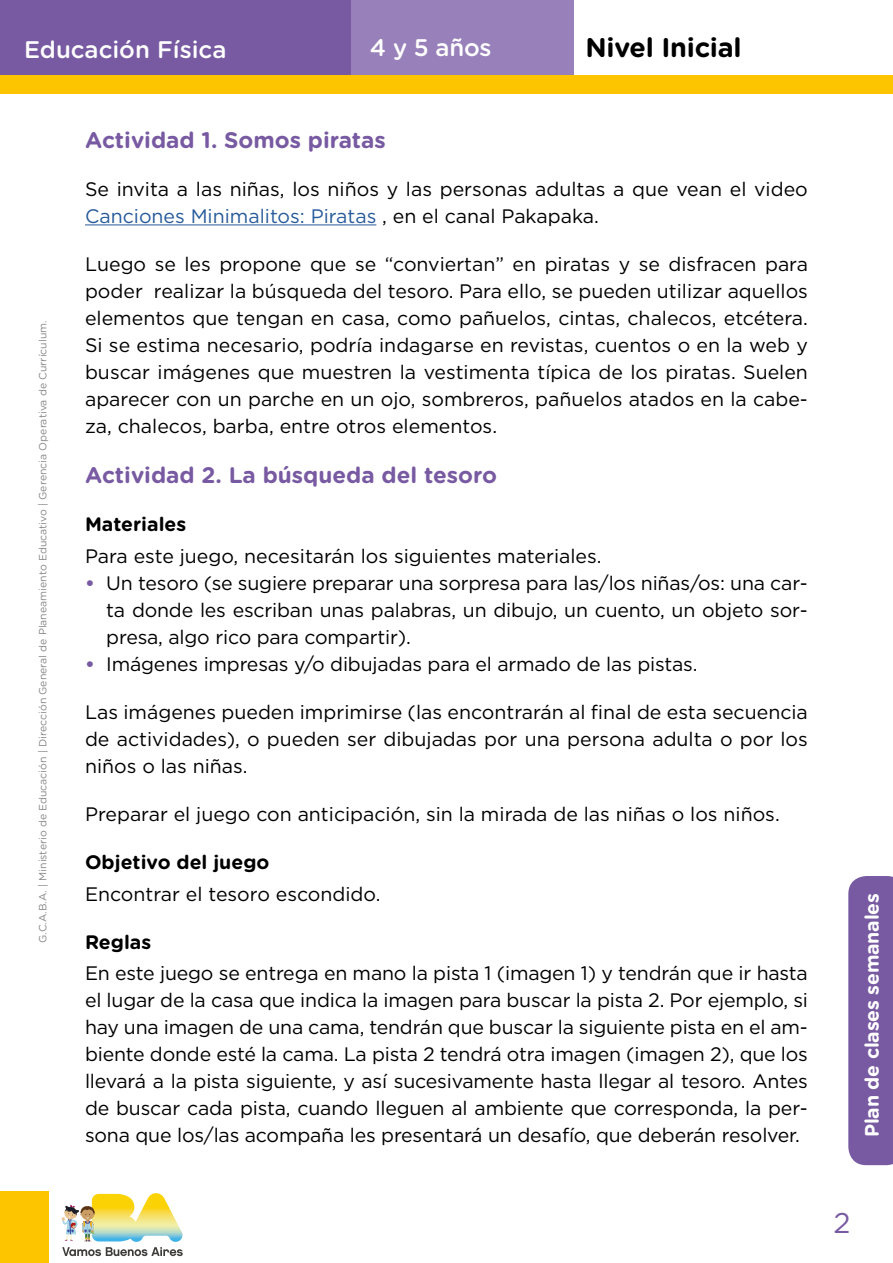
<style>
.page{position:relative;width:893px;height:1263px;background:#fff}
.page>*{position:absolute;margin:0;border:0;box-sizing:border-box;transform-origin:0 0}
.t1{font:28.5px "Gotham Rounded";color:#785aa2}
.t2{font:700 27px "Gotham Rounded";letter-spacing:-.01em;color:#000}
.t3{font:500 24px "Gotham Rounded";color:#fff}
.t4{font:700 22.5px "Gotham Rounded";color:#785aa2}
.t5{font:19.5px/27px "Gotham";color:#000;text-align:justify}
.t6{font:700 19.5px "Gotham Rounded";color:#000}
.t7{font:700 19.5px "Gotham Rounded";letter-spacing:-.01em;color:#fff}
.t8{font:10.5px "Gotham Rounded";color:#878787}
.s1{color:#275b9b}
.s2{font-weight:700;color:#785aa2}
</style>
<div class="page">
<div style="left:0;top:0;width:351px;height:78px;background:#785aa2"></div>
<div style="left:351px;top:0;width:223px;height:78px;background:#9880ba"></div>
<div style="left:0;top:75px;width:893px;height:19px;background:#fdc500"></div>
<svg style="left:848px;top:876px;width:45px;height:289px;background:#7c5fa5"></svg>
<div style="left:0;top:1191px;width:48px;height:72px;background:#fdc500"></div>
<svg style="left:61px;top:1193px;width:122px;height:63px"></svg>
<hr style="left:85px;top:224px;width:291px;height:1px;background:#275b9b">
<p class="t3" style="left:24px;top:32px;width:204px">Educación Física</p>
<p class="t3" style="left:370px;top:31px;width:123px">4 y 5 años</p>
<h2 class="t2" style="left:585px;top:28px;width:158px">Nivel Inicial</h2>
<p class="t8" style="left:36px;top:943px;width:624px;rotate:-90deg">G.C.A.B.A. | Ministerio de Educación | Dirección General de Planeamiento Educativo | Gerencia Operativa de Currículum.</p>
<p class="t4" style="left:85px;top:123px;width:302px">Actividad 1. Somos piratas</p>
<p class="t5" style="left:85px;top:175px;width:724px">Se invita a las niñas, los niños y las personas adultas a que vean el video<br><span class="s1">Canciones Minimalitos: Piratas</span> , en el canal Pakapaka.</p>
<p class="t5" style="left:85px;top:250px;width:724px">Luego se les propone que se “conviertan” en piratas y se disfracen para poder realizar la búsqueda del tesoro. Para ello, se pueden utilizar aquellos elementos que tengan en casa, como pañuelos, cintas, chalecos, etcétera.<br>Si se estima necesario, podría indagarse en revistas, cuentos o en la web y buscar imágenes que muestren la vestimenta típica de los piratas. Suelen aparecer con un parche en un ojo, sombreros, pañuelos atados en la cabe&shy;za, chalecos, barba, entre otros elementos.</p>
<p class="t4" style="left:85px;top:459px;width:413px">Actividad 2. La búsqueda del tesoro</p>
<p class="t6" style="left:85px;top:510px;width:103px">Materiales</p>
<p class="t5" style="left:85px;top:542px;width:518px">Para este juego, necesitarán los siguientes materiales.</p>
<p class="t5" style="left:106px;top:569px;width:703px;text-indent:-21px"><span class="s2">•</span> Un tesoro (se sugiere preparar una sorpresa para las/los niñas/os: una car&shy;ta donde les escriban unas palabras, un dibujo, un cuento, un objeto sor&shy;presa, algo rico para compartir).</p>
<p class="t5" style="left:85px;top:650px;width:614px"><span class="s2">•</span> Imágenes impresas y/o dibujadas para el armado de las pistas.</p>
<p class="t5" style="left:85px;top:698px;width:724px">Las imágenes pueden imprimirse (las encontrarán al final de esta secuencia de actividades), o pueden ser dibujadas por una persona adulta o por los niños o las niñas.</p>
<p class="t5" style="left:85px;top:800px;width:696px">Preparar el juego con anticipación, sin la mirada de las niñas o los niños.</p>
<p class="t6" style="left:85px;top:848px;width:186px">Objetivo del juego</p>
<p class="t5" style="left:85px;top:880px;width:297px">Encontrar el tesoro escondido.</p>
<p class="t6" style="left:85px;top:928px;width:68px">Reglas</p>
<p class="t5" style="left:85px;top:959px;width:724px">En este juego se entrega en mano la pista 1 (imagen 1) y tendrán que ir hasta el lugar de la casa que indica la imagen para buscar la pista 2. Por ejemplo, si hay una imagen de una cama, tendrán que buscar la siguiente pista en el am&shy;biente donde esté la cama. La pista 2 tendrá otra imagen (imagen 2), que los llevará a la pista siguiente, y así sucesivamente hasta llegar al tesoro. Antes de buscar cada pista, cuando lleguen al ambiente que corresponda, la per&shy;sona que los/las acompaña les presentará un desafío, que deberán resolver.</p>
<p class="t7" style="left:858px;top:1137px;width:246px;rotate:-90deg">Plan de clases semanales</p>
<h1 class="t1" style="left:833px;top:1203px;width:19px">2</h1>
</div>
